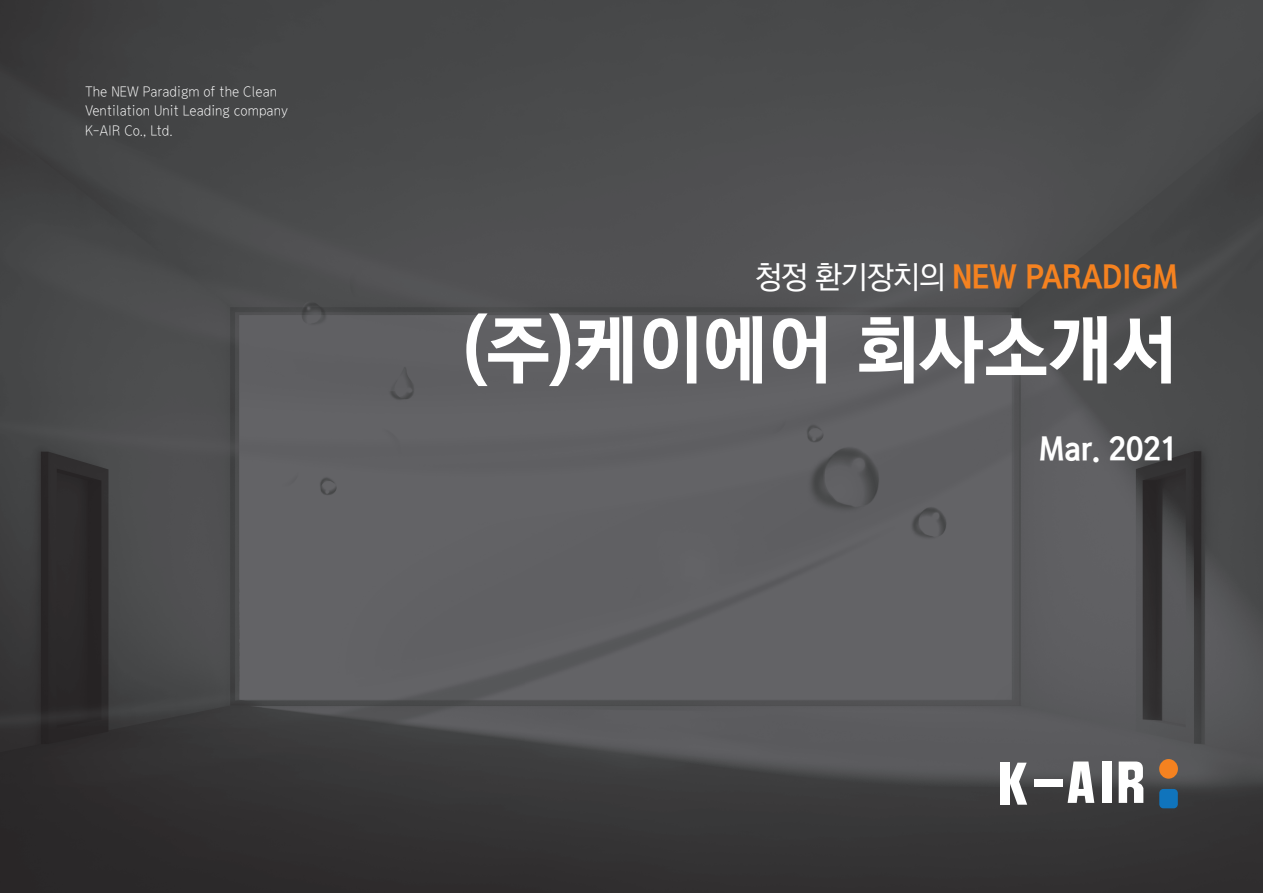
<style>
.page{position:relative;width:1263px;height:893px;background:#fff}
.page>*{position:absolute;margin:0;border:0;box-sizing:border-box;transform-origin:0 0}
.t1{font:75px "Korean GD17 R";color:#fff}
.t2{font:31.5px "Korean GD17 R";color:#f58220}
.t3{font:31.5px "Korean GD17 R";color:#fff}
.t4{font:13.5px/19.5px "Korean GD10 R";color:#fff}
.s1{font-family:"Korean GD13 R";color:#fff}
</style>
<div class="page">
<img style="left:0;top:0;width:1263px;height:893px">
<div style="left:1000px;top:763px;width:10px;height:42px;background:#fff"></div>
<div style="left:1102px;top:761px;width:9px;height:42px;background:#fff"></div>
<svg style="left:1010px;top:763px;width:17px;height:42px"></svg>
<div style="left:1034px;top:779px;width:29px;height:8px;background:#fff"></div>
<svg style="left:1067px;top:761px;width:27px;height:42px"></svg>
<svg style="left:1119px;top:761px;width:24px;height:42px"></svg>
<div style="left:1159px;top:759px;width:19px;height:20px;background:#f58220;border-radius:50%"></div>
<div style="left:1159px;top:789px;width:19px;height:19px;background:#1074bc;border-radius:4px"></div>
<p class="t4" style="left:85px;top:82px;width:205px">The NEW Paradigm of the Clean<br>Ventilation Unit Leading company<br>K-AIR Co., Ltd.</p>
<h2 class="t2" style="left:755px;top:260px;width:424px"><span class="s1">청정 환기장치의</span> NEW PARADIGM</h2>
<h1 class="t1" style="left:462px;top:311px;width:717px">(주)케이에어 회사소개서</h1>
<h2 class="t3" style="left:1039px;top:433px;width:140px">Mar. 2021</h2>
</div>
